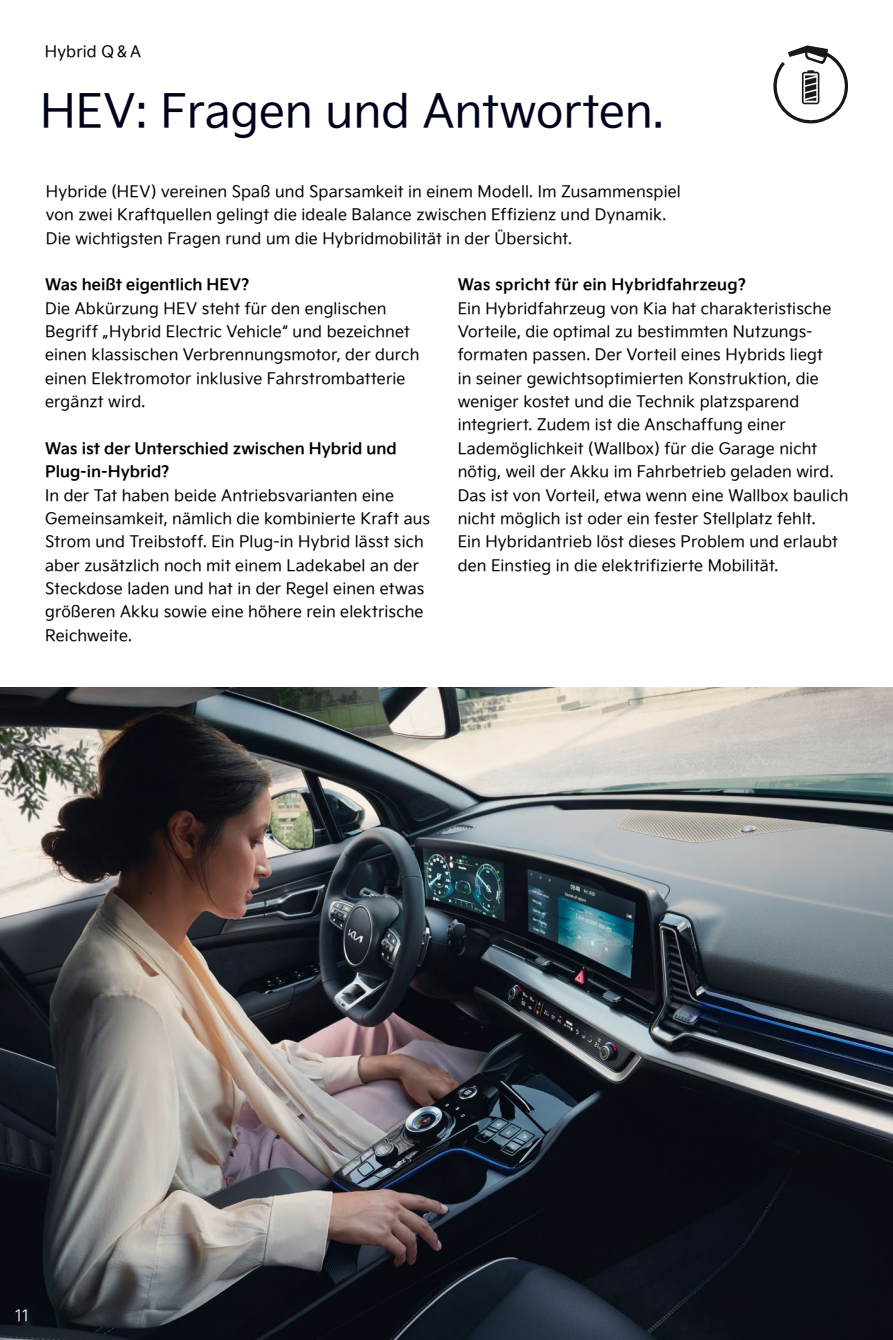
<style>
.page{position:relative;width:893px;height:1340px;background:#fff}
.page>*{position:absolute;margin:0;border:0;box-sizing:border-box;transform-origin:0 0}
.t1{font:45.5px "Kia Signature OTF Regular";color:#00031c}
.t2{font:15.75px/23.3px "Kia Signature OTF Regular";letter-spacing:.01em;color:#000}
.t3{font:15.75px/23.3px "Kia Signature OTF Bold";color:#000}
.t4{font:15.75px "Kia Signature OTF Light";color:#fff}
</style>
<div class="page">
<img style="left:0;top:687px;width:893px;height:652px">
<svg style="left:773px;top:45px;width:75px;height:79px"></svg>
<p class="t2" style="left:45px;top:38px;width:98px">Hybrid Q &amp; A</p>
<h1 class="t1" style="left:40px;top:77px;width:625px">HEV: Fragen und Antworten.</h1>
<p class="t2" style="left:46px;top:179px;width:637px">Hybride (HEV) vereinen Spaß und Sparsamkeit in einem Modell. Im Zusammenspiel von zwei Kraftquellen gelingt die ideale Balance zwischen Effizienz und Dynamik.<br>Die wichtigsten Fragen rund um die Hybridmobilität in der Übersicht.</p>
<p class="t3" style="left:45px;top:272px;width:206px">Was heißt eigentlich HEV?</p>
<p class="t2" style="left:45px;top:295px;width:376px">Die Abkürzung HEV steht für den englischen Begriff „Hybrid Electric Vehicle“ und bezeichnet einen klassischen Verbrennungsmotor, der durch einen Elektromotor inklusive Fahrstrombatterie ergänzt wird.</p>
<p class="t3" style="left:45px;top:435px;width:353px">Was ist der Unterschied zwischen Hybrid und<br>Plug-in-Hybrid?</p>
<p class="t2" style="left:45px;top:482px;width:387px">In der Tat haben beide Antriebsvarianten eine Gemeinsamkeit, nämlich die kombinierte Kraft aus Strom und Treibstoff. Ein Plug-in Hybrid lässt sich aber zusätzlich noch mit einem Ladekabel an der Steckdose laden und hat in der Regel einen etwas größeren Akku sowie eine höhere rein elektrische Reichweite.</p>
<p class="t3" style="left:458px;top:272px;width:290px">Was spricht für ein Hybridfahrzeug?</p>
<p class="t2" style="left:458px;top:295px;width:392px">Ein Hybridfahrzeug von Kia hat charakteristische Vorteile, die optimal zu bestimmten Nutzungs&shy;formaten passen. Der Vorteil eines Hybrids liegt<br>in seiner gewichtsoptimierten Konstruktion, die weniger kostet und die Technik platzsparend integriert. Zudem ist die Anschaffung einer Lademöglichkeit (Wallbox) für die Garage nicht nötig, weil der Akku im Fahrbetrieb geladen wird.<br>Das ist von Vorteil, etwa wenn eine Wallbox baulich nicht möglich ist oder ein fester Stellplatz fehlt.<br>Ein Hybridantrieb löst dieses Problem und erlaubt den Einstieg in die elektrifizierte Mobilität.</p>
<p class="t4" style="left:15px;top:1304px;width:15px">11</p>
</div>
